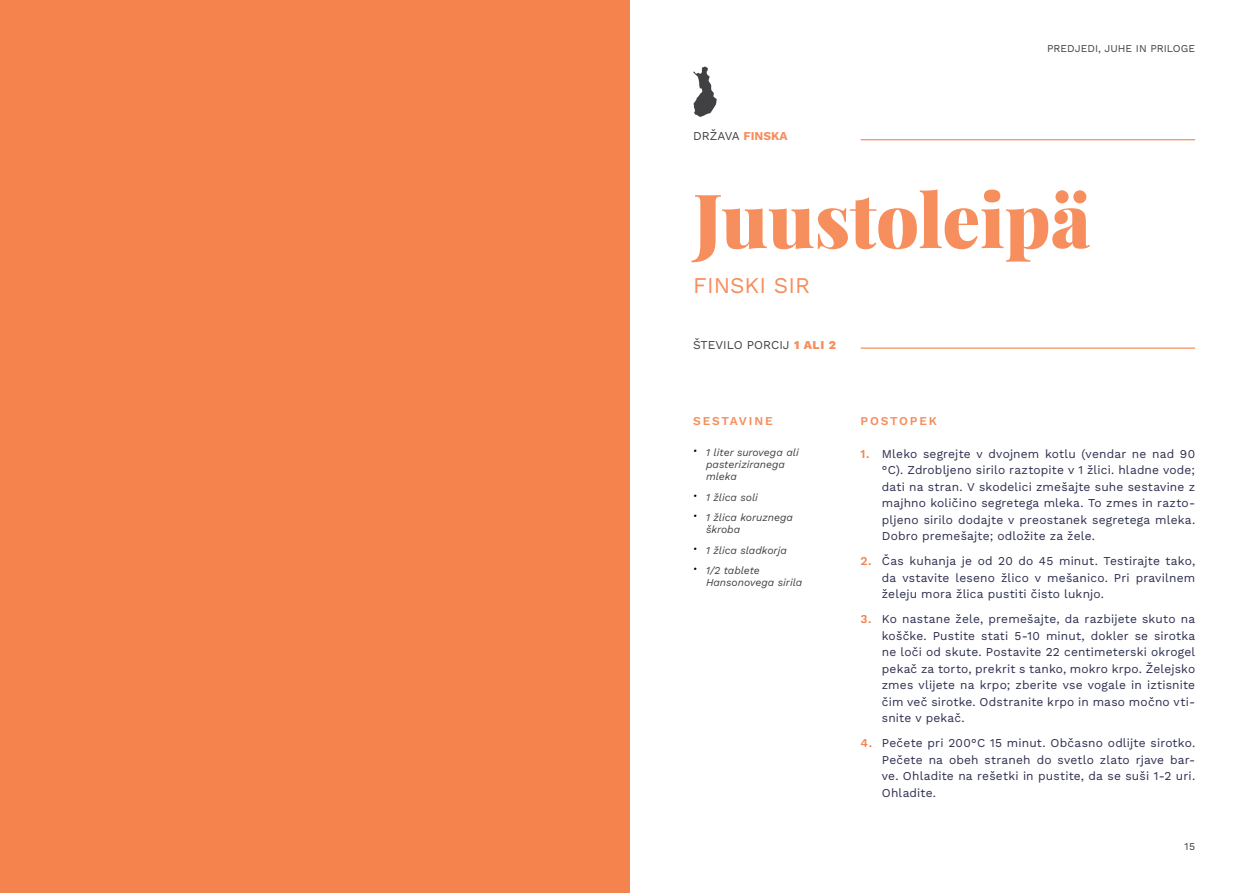
<style>
.page{position:relative;width:1259px;height:893px;background:#fff}
.page>*{position:absolute;margin:0;border:0;box-sizing:border-box;transform-origin:0 0}
.t1{font:900 75px "Playfair Display";color:#f68e5d}
.t2{font:22.5px "Work Sans";color:#f68e5d}
.t3{font:12px/16.5px "Work Sans";letter-spacing:.015em;color:#2c2d4e;text-align:justify}
.t4{font:12px "Work Sans";color:#414042}
.t5{font:600 12px "Work Sans";letter-spacing:.15em;color:#f68e5d}
.t6{font:italic 10.5px/20.5px "Work Sans";color:#414042}
.t7{font:10.5px "Work Sans";color:#414042}
.s1{font-weight:700;color:#f68e5d}
.s2{font-weight:800;color:#f68e5d}
.s3{font-size:18px;color:#000}
.s4{font-weight:600;color:#f5834e}
</style>
<div class="page">
<hr style="left:860px;top:348px;width:335px;height:1px;background:#f5834e">
<hr style="left:860px;top:139px;width:335px;height:1px;background:#f5834e">
<svg style="left:693px;top:66px;width:23px;height:51px"></svg>
<div style="left:0;top:0;width:629px;height:893px;background:#f5834e"></div>
<p class="t4" style="left:693px;top:127px;width:96px">DRŽAVA <span class="s1">FINSKA</span></p>
<p class="t7" style="left:1047px;top:41px;width:149px">PREDJEDI, JUHE IN PRILOGE</p>
<h1 class="t1" style="left:693px;top:161px;width:399px">Juustoleipä</h1>
<h2 class="t2" style="left:693px;top:268px;width:118px">FINSKI SIR</h2>
<p class="t4" style="left:693px;top:335px;width:144px">ŠTEVILO PORCIJ <span class="s2">1 ALI 2</span></p>
<p class="t5" style="left:693px;top:412px;width:81px">SESTAVINE</p>
<p class="t6" style="left:706px;top:446px;width:94px;line-height:12px;text-indent:-13px"><span class="s3">ψ</span> 1 liter surovega ali pasteriziranega mleka</p>
<p class="t6" style="left:693px;top:486px;width:101px"><span class="s3">ψ</span> 1 žlica soli<br><span class="s3">ψ</span> 1 žlica koruznega</p>
<p class="t6" style="left:693px;top:519px;width:95px;text-indent:13px">škroba<br><span class="s3">ψ</span> 1 žlica sladkorja <span class="s3">ψ</span> 1/2 tablete</p>
<p class="t6" style="left:706px;top:572px;width:98px">Hansonovega sirila</p>
<p class="t5" style="left:860px;top:412px;width:78px">POSTOPEK</p>
<p class="t3" style="left:882px;top:445px;width:315px;text-indent:-21px"><span class="s4">1.</span> Mleko segrejte v dvojnem kotlu (vendar ne nad 90 °C). Zdrobljeno sirilo raztopite v 1 žlici. hladne vode; dati na stran. V skodelici zmešajte suhe sestavine z majhno količino segretega mleka. To zmes in razto&shy;pljeno sirilo dodajte v preostanek segretega mleka.<br>Dobro premešajte; odložite za žele.</p>
<p class="t3" style="left:882px;top:552px;width:315px;text-indent:-21px"><span class="s4">2.</span> Čas kuhanja je od 20 do 45 minut. Testirajte tako, da vstavite leseno žlico v mešanico. Pri pravilnem želeju mora žlica pustiti čisto luknjo.</p>
<p class="t3" style="left:882px;top:610px;width:315px;text-indent:-21px"><span class="s4">3.</span> Ko nastane žele, premešajte, da razbijete skuto na koščke. Pustite stati 5-10 minut, dokler se sirotka ne loči od skute. Postavite 22 centimeterski okrogel pekač za torto, prekrit s tanko, mokro krpo. Želejsko zmes vlijete na krpo; zberite vse vogale in iztisnite čim več sirotke. Odstranite krpo in maso močno vti&shy;snite v pekač.</p>
<p class="t3" style="left:882px;top:734px;width:315px;text-indent:-21px"><span class="s4">4.</span> Pečete pri 200°C 15 minut. Občasno odlijte sirotko.<br>Pečete na obeh straneh do svetlo zlato rjave bar&shy;ve. Ohladite na rešetki in pustite, da se suši 1-2 uri.<br>Ohladite.</p>
<p class="t7" style="left:1184px;top:839px;width:12px">15</p>
</div>
